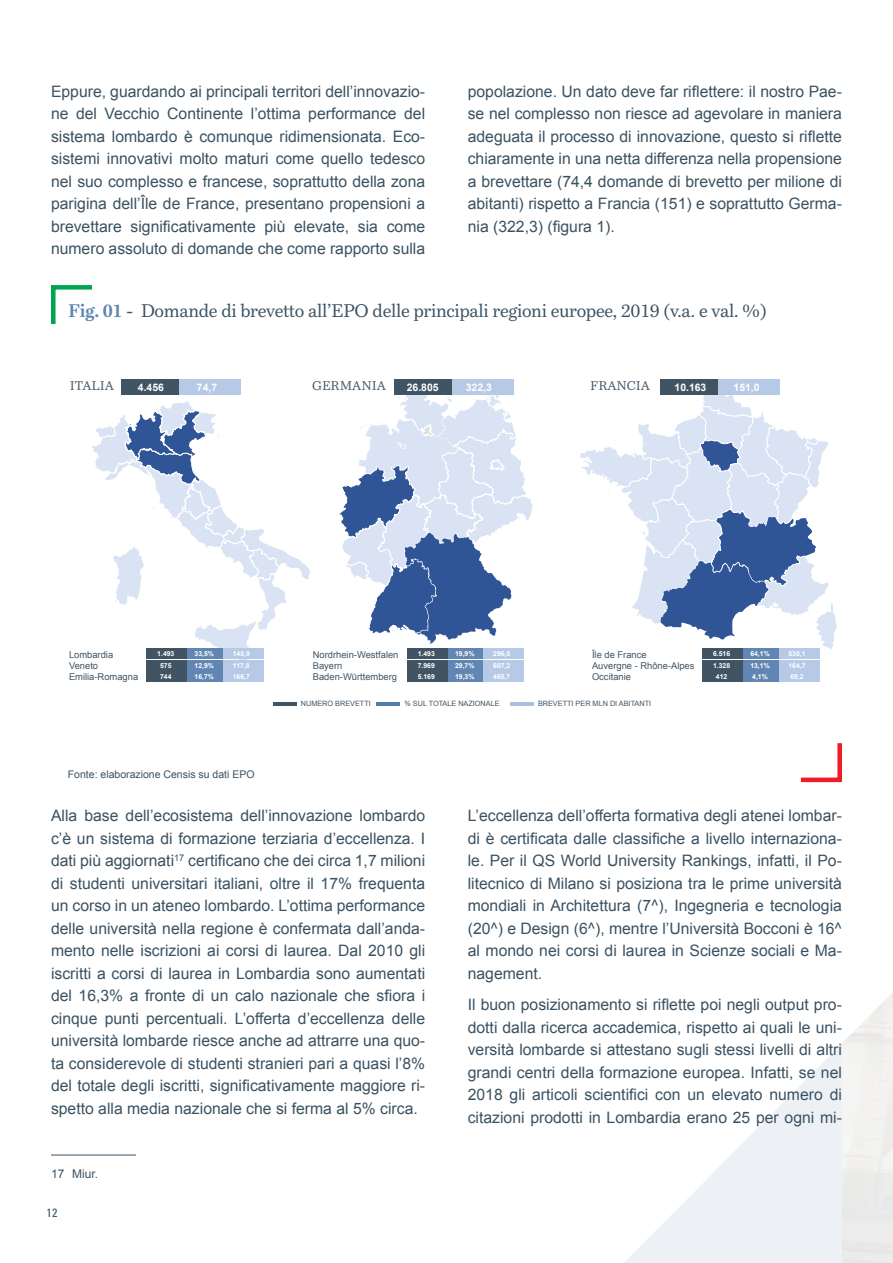
<style>
.page{position:relative;width:893px;height:1263px;background:#fff}
.page>*{position:absolute;margin:0;border:0;box-sizing:border-box;transform-origin:0 0}
.t1{font:18px "Bressay";letter-spacing:-.02em;color:#3b5262}
.t2{font:15.75px/22.5px "Arial";color:#3b5262;text-align:justify}
.t3{font:12.45px "Bressay";color:#415464}
.note{font:12px "Arial";color:#3b5262}
.t4{font:condensed 12px "Univers";color:#3b5262}
.t5{font:10.5px "Arial";color:#3b5262}
.t6{font:700 10.35px "Arial";color:#fff}
.t7{font:9.3px/11.2px "Arial";color:#415464}
.t8{font:7.35px "Arial";color:#415464}
.t9{font:700 6.9px "Arial";color:#fff}
.s1{font-weight:700;color:#5e85b0}
</style>
<div class="page">
<svg style="left:624px;top:379px;width:218px;height:884px"></svg>
<hr style="left:51px;top:1155px;width:85px;height:1px;background:#3b5262">
<svg style="left:51px;top:285px;width:42px;height:39px"></svg>
<svg style="left:796px;top:739px;width:46px;height:45px"></svg>
<svg style="left:92px;top:401px;width:218px;height:281px"></svg>
<svg style="left:339px;top:379px;width:194px;height:265px"></svg>
<svg style="left:580px;top:385px;width:262px;height:304px"></svg>
<div style="left:122px;top:379px;width:61px;height:16px;background:#415464"></div>
<div style="left:180px;top:379px;width:61px;height:16px;background:#b6c9e7"></div>
<div style="left:395px;top:379px;width:61px;height:16px;background:#415464"></div>
<div style="left:453px;top:379px;width:61px;height:16px;background:#b6c9e7"></div>
<div style="left:661px;top:379px;width:61px;height:16px;background:#415464"></div>
<div style="left:718px;top:379px;width:62px;height:16px;background:#b6c9e7"></div>
<div style="left:185px;top:648px;width:40px;height:11px;background:#6286b3"></div>
<div style="left:223px;top:648px;width:41px;height:11px;background:#b6c9e7"></div>
<div style="left:147px;top:648px;width:40px;height:11px;background:#415464"></div>
<div style="left:185px;top:660px;width:40px;height:10px;background:#6286b3"></div>
<div style="left:223px;top:660px;width:41px;height:10px;background:#b6c9e7"></div>
<div style="left:147px;top:660px;width:40px;height:10px;background:#415464"></div>
<div style="left:185px;top:672px;width:40px;height:10px;background:#6286b3"></div>
<div style="left:223px;top:672px;width:41px;height:10px;background:#b6c9e7"></div>
<div style="left:147px;top:672px;width:40px;height:10px;background:#415464"></div>
<div style="left:446px;top:648px;width:40px;height:11px;background:#6286b3"></div>
<div style="left:484px;top:648px;width:40px;height:11px;background:#b6c9e7"></div>
<div style="left:407px;top:648px;width:40px;height:11px;background:#415464"></div>
<div style="left:446px;top:660px;width:40px;height:10px;background:#6286b3"></div>
<div style="left:484px;top:660px;width:40px;height:10px;background:#b6c9e7"></div>
<div style="left:407px;top:660px;width:40px;height:10px;background:#415464"></div>
<div style="left:446px;top:672px;width:40px;height:10px;background:#6286b3"></div>
<div style="left:484px;top:672px;width:40px;height:10px;background:#b6c9e7"></div>
<div style="left:407px;top:672px;width:40px;height:10px;background:#415464"></div>
<div style="left:741px;top:648px;width:40px;height:11px;background:#6286b3"></div>
<div style="left:779px;top:648px;width:40px;height:11px;background:#b6c9e7"></div>
<div style="left:702px;top:648px;width:41px;height:11px;background:#415464"></div>
<div style="left:741px;top:660px;width:40px;height:10px;background:#6286b3"></div>
<div style="left:779px;top:660px;width:40px;height:10px;background:#b6c9e7"></div>
<div style="left:702px;top:660px;width:41px;height:10px;background:#415464"></div>
<div style="left:741px;top:672px;width:40px;height:10px;background:#6286b3"></div>
<div style="left:779px;top:672px;width:40px;height:10px;background:#b6c9e7"></div>
<div style="left:702px;top:672px;width:41px;height:10px;background:#415464"></div>
<hr style="left:273px;top:702px;width:24px;height:4px;background:#415464">
<hr style="left:376px;top:702px;width:24px;height:4px;background:#527ca7">
<hr style="left:510px;top:702px;width:24px;height:4px;background:#aac2e1">
<p class="t2" style="left:51px;top:80px;width:376px">Eppure, guardando ai principali territori dell’innovazio&shy;ne del Vecchio Continente l’ottima performance del sistema lombardo è comunque ridimensionata. Eco&shy;sistemi innovativi molto maturi come quello tedesco nel suo complesso e francese, soprattutto della zona parigina dell’Île de France, presentano propensioni a brevettare significativamente più elevate, sia come numero assoluto di domande che come rapporto sulla</p>
<p class="t2" style="left:468px;top:80px;width:376px">popolazione. Un dato deve far riflettere: il nostro Pae&shy;se nel complesso non riesce ad agevolare in maniera adeguata il processo di innovazione, questo si riflette chiaramente in una netta differenza nella propensione a brevettare (74,4 domande di brevetto per milione di abitanti) rispetto a Francia (151) e soprattutto Germa&shy;nia (322,3) (figura 1).</p>
<p class="t1" style="left:68px;top:300px;width:700px"><span class="s1">Fig. 01</span> - Domande di brevetto all’EPO delle principali regioni europee, 2019 (v.a. e val. %)</p>
<p class="t3" style="left:70px;top:378px;width:46px">ITALIA</p>
<p class="t6" style="left:138px;top:380px;width:28px">4.456</p>
<p class="t6" style="left:197px;top:380px;width:22px">74,7</p>
<p class="t3" style="left:312px;top:378px;width:75px">GERMANIA</p>
<p class="t6" style="left:407px;top:380px;width:33px">26.805</p>
<p class="t6" style="left:466px;top:380px;width:28px">322,3</p>
<p class="t3" style="left:590px;top:378px;width:61px">FRANCIA</p>
<p class="t6" style="left:675px;top:380px;width:33px">10.163</p>
<p class="t6" style="left:734px;top:380px;width:28px">151,0</p>
<p class="t7" style="left:69px;top:649px;width:71px">Lombardia<br>Veneto<br>Emilia-Romagna</p>
<p class="t9" style="left:157px;top:649px;width:19px">1.493</p>
<p class="t9" style="left:195px;top:649px;width:21px">33,5%</p>
<p class="t9" style="left:233px;top:649px;width:19px">148,9</p>
<p class="t9" style="left:160px;top:661px;width:13px">575</p>
<p class="t9" style="left:195px;top:661px;width:21px">12,9%</p>
<p class="t9" style="left:233px;top:661px;width:18px">117,8</p>
<p class="t9" style="left:160px;top:672px;width:13px">744</p>
<p class="t9" style="left:195px;top:672px;width:21px">16,7%</p>
<p class="t9" style="left:233px;top:672px;width:19px">166,7</p>
<p class="t5" style="left:68px;top:767px;width:188px">Fonte: elaborazione Censis su dati EPO</p>
<p class="t7" style="left:313px;top:649px;width:87px">Nordrhein-Westfalen<br>Bayern<br>Baden-Württemberg</p>
<p class="t7" style="left:592px;top:649px;width:104px">Île de France<br>Auvergne - Rhône-Alpes<br>Occitanie</p>
<p class="t8" style="left:404px;top:698px;width:97px">% SUL TOTALE NAZIONALE</p>
<p class="t8" style="left:538px;top:698px;width:115px">BREVETTI PER MLN DI ABITANTI</p>
<p class="t9" style="left:418px;top:649px;width:19px">1.493</p>
<p class="t9" style="left:455px;top:649px;width:21px">19,9%</p>
<p class="t9" style="left:493px;top:649px;width:19px">296,5</p>
<p class="t9" style="left:418px;top:661px;width:19px">7.969</p>
<p class="t9" style="left:455px;top:661px;width:21px">29,7%</p>
<p class="t9" style="left:493px;top:661px;width:19px">607,2</p>
<p class="t9" style="left:418px;top:672px;width:19px">5.169</p>
<p class="t9" style="left:455px;top:672px;width:21px">19,3%</p>
<p class="t9" style="left:493px;top:672px;width:19px">465,7</p>
<p class="t8" style="left:301px;top:698px;width:71px">NUMERO BREVETTI</p>
<p class="t9" style="left:713px;top:649px;width:19px">6.516</p>
<p class="t9" style="left:750px;top:649px;width:21px">64,1%</p>
<p class="t9" style="left:788px;top:649px;width:19px">530,1</p>
<p class="t9" style="left:713px;top:661px;width:19px">1.328</p>
<p class="t9" style="left:750px;top:661px;width:21px">13,1%</p>
<p class="t9" style="left:788px;top:661px;width:19px">164,7</p>
<p class="t9" style="left:716px;top:672px;width:13px">412</p>
<p class="t9" style="left:752px;top:672px;width:17px">4,1%</p>
<p class="t9" style="left:790px;top:672px;width:15px">69,2</p>
<p class="t2" style="left:51px;top:804px;width:376px">Alla base dell’ecosistema dell’innovazione lombardo c’è un sistema di formazione terziaria d’eccellenza. I dati più aggiornati<sup>17</sup> certificano che dei circa 1,7 milioni di studenti universitari italiani, oltre il 17% frequenta un corso in un ateneo lombardo. L’ottima performance delle università nella regione è confermata dall’anda&shy;mento nelle iscrizioni ai corsi di laurea. Dal 2010 gli iscritti a corsi di laurea in Lombardia sono aumentati del 16,3% a fronte di un calo nazionale che sfiora i cinque punti percentuali. L’offerta d’eccellenza delle università lombarde riesce anche ad attrarre una quo&shy;ta considerevole di studenti stranieri pari a quasi l’8% del totale degli iscritti, significativamente maggiore ri&shy;spetto alla media nazionale che si ferma al 5% circa.</p>
<p class="note" style="left:51px;top:1166px;width:49px">17 Miur.</p>
<p class="t4" style="left:46px;top:1205px;width:12px">12</p>
<p class="t2" style="left:468px;top:805px;width:376px">L’eccellenza dell’offerta formativa degli atenei lombar&shy;di è certificata dalle classifiche a livello internaziona&shy;le. Per il QS World University Rankings, infatti, il Po&shy;litecnico di Milano si posiziona tra le prime università mondiali in Architettura (7^), Ingegneria e tecnologia (20^) e Design (6^), mentre l’Università Bocconi è 16^ al mondo nei corsi di laurea in Scienze sociali e Ma&shy;nagement.</p>
<p class="t2" style="left:468px;top:994px;width:376px">Il buon posizionamento si riflette poi negli output pro&shy;dotti dalla ricerca accademica, rispetto ai quali le uni&shy;versità lombarde si attestano sugli stessi livelli di altri grandi centri della formazione europea. Infatti, se nel 2018 gli articoli scientifici con un elevato numero di citazioni prodotti in Lombardia erano 25 per ogni mi-</p>
</div>
